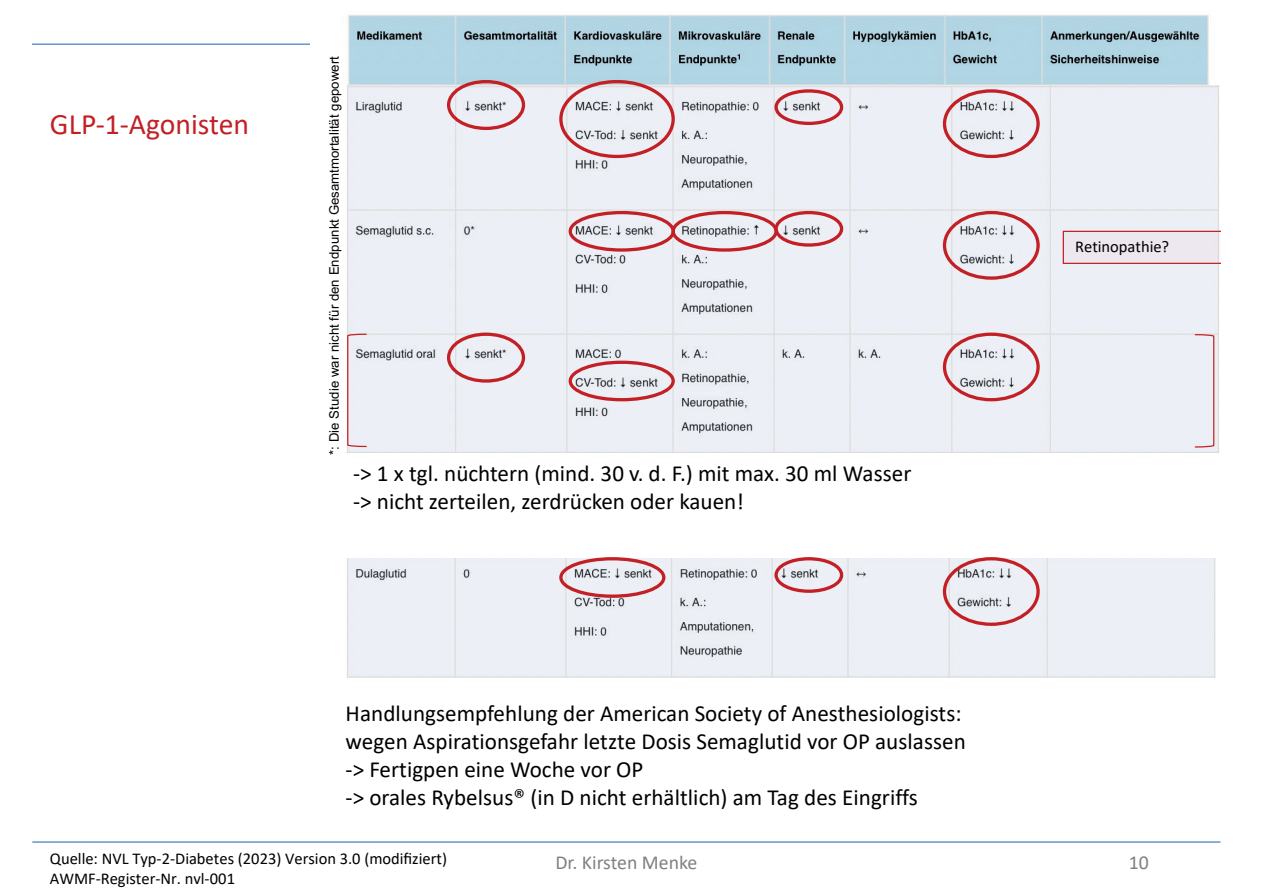
<style>
.page{position:relative;width:1263px;height:893px;background:#fff}
.page>*{position:absolute;margin:0;border:0;box-sizing:border-box;transform-origin:0 0}
.t1{font:29.7px "Calibri";color:#c22025}
.t2{font:23.1px/28px "Calibri";color:#000001}
.t3{font:19.8px "Calibri";color:#7e8182}
.t4{font:16.5px/19.8px "Calibri";color:#000001}
.t5{font:13.2px "Arial";letter-spacing:.005em;color:#000001}
</style>
<div class="page">
<hr style="left:32px;top:841px;width:1188px;height:2px;background:#457fbc">
<hr style="left:32px;top:44px;width:1184px;height:1px;background:#457fbc">
<img style="left:341px;top:14px;width:875px;height:72px">
<img style="left:347px;top:86px;width:873px;height:366px">
<img style="left:347px;top:559px;width:869px;height:118px">
<div style="left:447px;top:333px;width:78px;height:50px;border:3px solid #c22025;border-radius:50%"></div>
<div style="left:447px;top:80px;width:78px;height:50px;border:3px solid #c22025;border-radius:50%"></div>
<div style="left:559px;top:80px;width:116px;height:78px;border:3px solid #c22025;border-radius:50%"></div>
<div style="left:569px;top:211px;width:106px;height:41px;border:3px solid #c22025;border-radius:50%"></div>
<div style="left:569px;top:361px;width:106px;height:40px;border:3px solid #c22025;border-radius:50%"></div>
<div style="left:671px;top:211px;width:107px;height:41px;border:3px solid #c22025;border-radius:50%"></div>
<div style="left:774px;top:211px;width:69px;height:36px;border:3px solid #c22025;border-radius:50%"></div>
<div style="left:774px;top:89px;width:69px;height:36px;border:3px solid #c22025;border-radius:50%"></div>
<div style="left:943px;top:89px;width:97px;height:69px;border:3px solid #c22025;border-radius:50%"></div>
<div style="left:943px;top:211px;width:97px;height:69px;border:3px solid #c22025;border-radius:50%"></div>
<div style="left:943px;top:333px;width:97px;height:68px;border:3px solid #c22025;border-radius:50%"></div>
<div style="left:943px;top:557px;width:97px;height:69px;border:3px solid #c22025;border-radius:50%"></div>
<div style="left:559px;top:557px;width:106px;height:41px;border:3px solid #c22025;border-radius:50%"></div>
<div style="left:774px;top:557px;width:69px;height:36px;border:3px solid #c22025;border-radius:50%"></div>
<div style="left:310px;top:5px;width:31px;height:41px;background:#fff"></div>
<svg style="left:347px;top:333px;width:21px;height:115px;background:#e5dbe1"></svg>
<svg style="left:1193px;top:333px;width:22px;height:115px;background:#e9dfe6"></svg>
<svg style="left:1063px;top:231px;width:157px;height:33px;background:#e9d9e0"></svg>
<p class="t1" style="left:50px;top:103px;width:201px">GLP-1-Agonisten</p>
<p class="t5" style="left:325px;top:455px;width:400px;rotate:-90deg">*: Die Studie war nicht für den Endpunkt Gesamtmortalität gepowert</p>
<p class="t2" style="left:353px;top:458px;width:560px">-&gt; 1 x tgl. nüchtern (mind. 30 v. d. F.) mit max. 30 ml Wasser -&gt; nicht zerteilen, zerdrücken oder kauen!</p>
<p class="t2" style="left:346px;top:699px;width:622px">Handlungsempfehlung der American Society of Anesthesiologists: wegen Aspirationsgefahr letzte Dosis Semaglutid vor OP auslassen -&gt; Fertigpen eine Woche vor OP<br>-&gt; orales Rybelsus® (in D nicht erhältlich) am Tag des Eingriffs</p>
<p class="t4" style="left:1075px;top:236px;width:96px">Retinopathie?</p>
<p class="t4" style="left:50px;top:848px;width:399px">Quelle: NVL Typ-2-Diabetes (2023) Version 3.0 (modifiziert)<br>AWMF-Register-Nr. nvl-001</p>
<p class="t3" style="left:555px;top:848px;width:143px">Dr. Kirsten Menke</p>
<p class="t3" style="left:1129px;top:848px;width:22px">10</p>
</div>
